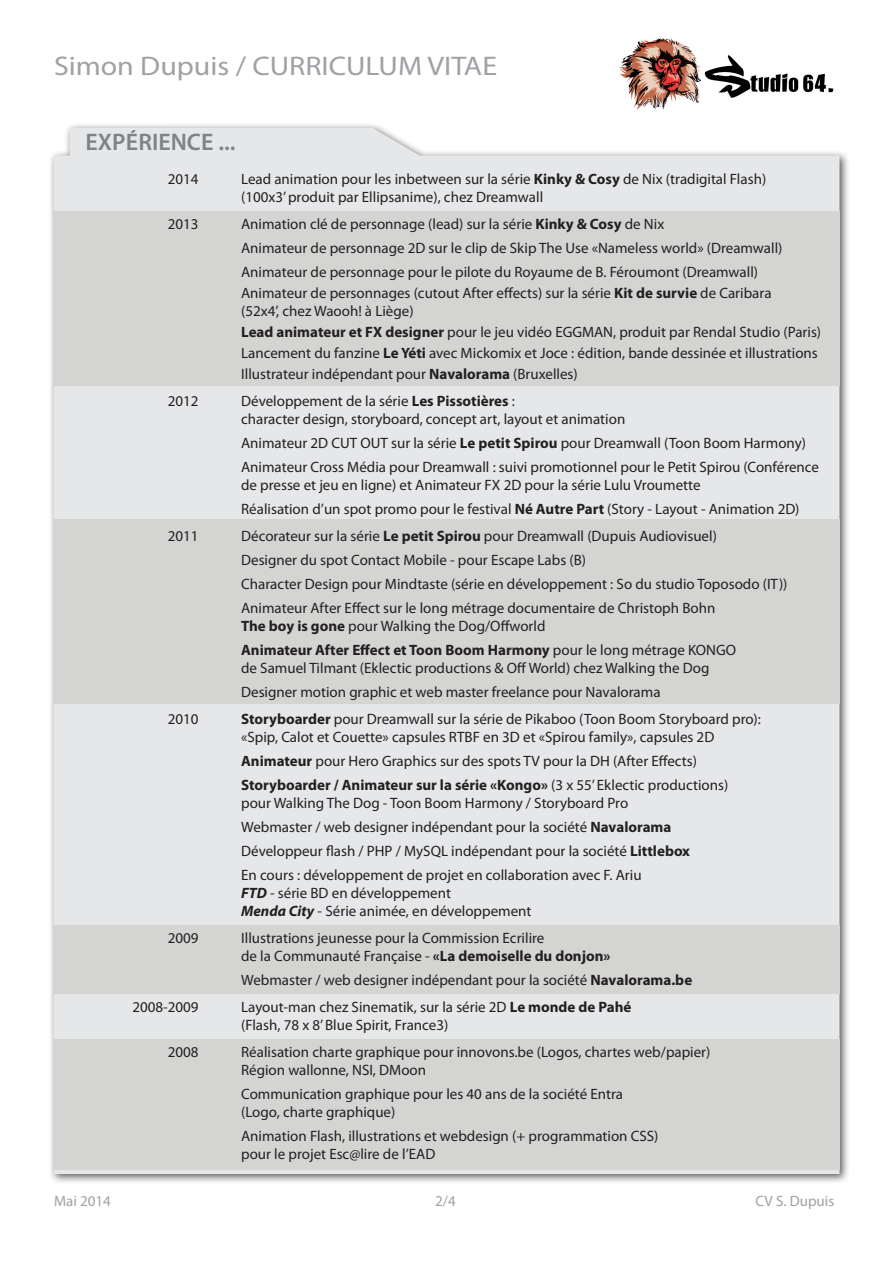
<style>
.page{position:relative;width:893px;height:1263px;background:#fff}
.page>*{position:absolute;margin:0;border:0;box-sizing:border-box;transform-origin:0 0}
.t1{font:27px "Myriad Pro";color:#a0a1a5;scale:1.11 1}
.t2{font:600 24px "Myriad Pro";color:#808285}
.t3{font:15px/21px "Myriad Pro";color:#231f20}
.t4{font:700 15px "Myriad Pro";color:#231f20}
.t5{font:15px "Myriad Pro";color:#a0a1a5}
.s1{font-weight:700}
.s2{font-weight:400}
.s3{font-weight:700;font-style:italic}
</style>
<div class="page">
<div style="left:48px;top:122px;width:802px;height:1062px;background:#231f20;opacity:.75"></div>
<div style="left:54px;top:128px;width:785px;height:1046px;background:#e6e7e9"></div>
<div style="left:54px;top:1039px;width:785px;height:130px;background:#d4d4d3"></div>
<div style="left:54px;top:925px;width:785px;height:68px;background:#d4d4d3"></div>
<div style="left:54px;top:519px;width:785px;height:185px;background:#d4d4d3"></div>
<div style="left:54px;top:211px;width:785px;height:175px;background:#d4d4d3"></div>
<img style="left:619px;top:37px;width:215px;height:73px">
<p class="t1" style="left:54px;top:49px;width:401px">Simon Dupuis / CURRICULUM VITAE</p>
<p class="t2" style="left:85px;top:126px;width:151px">EXPÉRIENCE ...</p>
<p class="t3" style="left:168px;top:168px;width:32px">2014</p>
<p class="t3" style="left:241px;top:168px;width:527px">Lead animation pour les inbetween sur la série <span class="s1">Kinky &amp; Cosy</span> de Nix (tradigital Flash)</p>
<p class="t3" style="left:241px;top:186px;width:304px">(100x3’ produit par Ellipsanime), chez Dreamwall</p>
<p class="t3" style="left:168px;top:213px;width:32px">2013</p>
<p class="t3" style="left:241px;top:213px;width:425px">Animation clé de personnage (lead) sur la série <span class="s1">Kinky &amp; Cosy</span> de Nix</p>
<p class="t3" style="left:241px;top:237px;width:543px">Animateur de personnage 2D sur le clip de Skip The Use «Nameless world» (Dreamwall)</p>
<p class="t3" style="left:241px;top:261px;width:519px">Animateur de personnage pour le pilote du Royaume de B. Féroumont (Dreamwall)</p>
<p class="t3" style="left:241px;top:282px;width:532px">Animateur de personnages (cutout After effects) sur la série <span class="s1">Kit de survie</span> de Caribara</p>
<p class="t3" style="left:241px;top:300px;width:174px">(52x4’, chez Waooh! à Liège)</p>
<p class="t3" style="left:241px;top:321px;width:582px"><span class="s1">Lead animateur et FX designer</span> pour le jeu vidéo EGGMAN, produit par Rendal Studio (Paris)<br>Lancement du fanzine <span class="s1">Le Yéti</span> avec Mickomix et Joce : édition, bande dessinée et illustrations</p>
<p class="t3" style="left:241px;top:363px;width:338px">Illustrateur indépendant pour <span class="s1">Navalorama</span> (Bruxelles)</p>
<p class="t3" style="left:168px;top:390px;width:32px">2012</p>
<p class="t3" style="left:241px;top:390px;width:275px">Développement de la série <span class="s1">Les Pissotières</span> :</p>
<p class="t3" style="left:241px;top:408px;width:386px">character design, storyboard, concept art, layout et animation</p>
<p class="t3" style="left:241px;top:432px;width:566px">Animateur 2D CUT OUT sur la série <span class="s1">Le petit Spirou</span> pour Dreamwall (Toon Boom Harmony)</p>
<p class="t3" style="left:241px;top:457px;width:579px;line-height:18px">Animateur Cross Média pour Dreamwall : suivi promotionnel pour le Petit Spirou (Conférence de presse et jeu en ligne) et Animateur FX 2D pour la série Lulu Vroumette</p>
<p class="t3" style="left:241px;top:498px;width:560px">Réalisation d’un spot promo pour le festival <span class="s1">Né Autre Part</span> (Story - Layout - Animation 2D)</p>
<p class="t3" style="left:168px;top:525px;width:32px">2011</p>
<p class="t3" style="left:241px;top:525px;width:477px">Décorateur sur la série <span class="s1">Le petit Spirou</span> pour Dreamwall (Dupuis Audiovisuel)</p>
<p class="t3" style="left:241px;top:549px;width:346px">Designer du spot Contact Mobile - pour Escape Labs (B)</p>
<p class="t3" style="left:241px;top:573px;width:548px">Character Design pour Mindtaste (série en développement : So du studio Toposodo (IT))</p>
<p class="t3" style="left:241px;top:597px;width:476px">Animateur After Effect sur le long métrage documentaire de Christoph Bohn</p>
<p class="t3" style="left:241px;top:615px;width:306px"><span class="s1">The boy is gone</span> pour Walking the Dog/Offworld</p>
<p class="t4" style="left:241px;top:640px;width:497px">Animateur After Effect et Toon Boom Harmony <span class="s2">pour le long métrage KONGO</span></p>
<p class="t3" style="left:241px;top:657px;width:470px">de Samuel Tilmant (Eklectic productions &amp; Off World) chez Walking the Dog</p>
<p class="t3" style="left:241px;top:681px;width:421px">Designer motion graphic et web master freelance pour Navalorama</p>
<p class="t3" style="left:168px;top:708px;width:32px">2010</p>
<p class="t3" style="left:241px;top:708px;width:521px"><span class="s1">Storyboarder</span> pour Dreamwall sur la série de Pikaboo (Toon Boom Storyboard pro):</p>
<p class="t3" style="left:241px;top:726px;width:475px">«Spip, Calot et Couette» capsules RTBF en 3D et «Spirou family», capsules 2D</p>
<p class="t3" style="left:241px;top:750px;width:457px"><span class="s1">Animateur</span> pour Hero Graphics sur des spots TV pour la DH (After Effects)</p>
<p class="t4" style="left:241px;top:775px;width:489px">Storyboarder / Animateur sur la série «Kongo» <span class="s2">(3 x 55’ Eklectic productions)</span></p>
<p class="t3" style="left:241px;top:792px;width:389px">pour Walking The Dog - Toon Boom Harmony / Storyboard Pro</p>
<p class="t3" style="left:241px;top:816px;width:432px">Webmaster / web designer indépendant pour la société <span class="s1">Navalorama</span></p>
<p class="t3" style="left:241px;top:840px;width:450px">Développeur flash / PHP / MySQL indépendant pour la société <span class="s1">Littlebox</span></p>
<p class="t3" style="left:241px;top:864px;width:402px">En cours : développement de projet en collaboration avec F. Ariu</p>
<p class="t3" style="left:241px;top:882px;width:211px"><span class="s3">FTD</span> - série BD en développement</p>
<p class="t3" style="left:241px;top:900px;width:292px"><span class="s3">Menda City</span> - Série animée, en développement</p>
<p class="t3" style="left:168px;top:927px;width:32px">2009</p>
<p class="t3" style="left:241px;top:927px;width:305px">Illustrations jeunesse pour la Commission Ecrilire</p>
<p class="t3" style="left:241px;top:945px;width:371px">de la Communauté Française - <span class="s1">«La demoiselle du donjon»</span></p>
<p class="t3" style="left:241px;top:969px;width:453px">Webmaster / web designer indépendant pour la société <span class="s1">Navalorama.be</span></p>
<p class="t3" style="left:132px;top:996px;width:68px">2008-2009</p>
<p class="t3" style="left:241px;top:996px;width:392px">Layout-man chez Sinematik, sur la série 2D <span class="s1">Le monde de Pahé</span></p>
<p class="t3" style="left:241px;top:1014px;width:209px">(Flash, 78 x 8’ Blue Spirit, France3)</p>
<p class="t3" style="left:168px;top:1041px;width:32px">2008</p>
<p class="t3" style="left:241px;top:1041px;width:471px">Réalisation charte graphique pour innovons.be (Logos, chartes web/papier)</p>
<p class="t3" style="left:241px;top:1059px;width:187px">Région wallonne, NSI, DMoon</p>
<p class="t3" style="left:241px;top:1083px;width:383px">Communication graphique pour les 40 ans de la société Entra</p>
<p class="t3" style="left:241px;top:1101px;width:156px">(Logo, charte graphique)</p>
<p class="t3" style="left:241px;top:1125px;width:419px">Animation Flash, illustrations et webdesign (+ programmation CSS)</p>
<p class="t3" style="left:241px;top:1143px;width:196px">pour le projet Esc@lire de l’EAD</p>
<p class="t5" style="left:54px;top:1192px;width:58px">Mai 2014</p>
<p class="t5" style="left:435px;top:1192px;width:22px">2/4</p>
<p class="t5" style="left:756px;top:1192px;width:80px">CV S. Dupuis</p>
</div>
